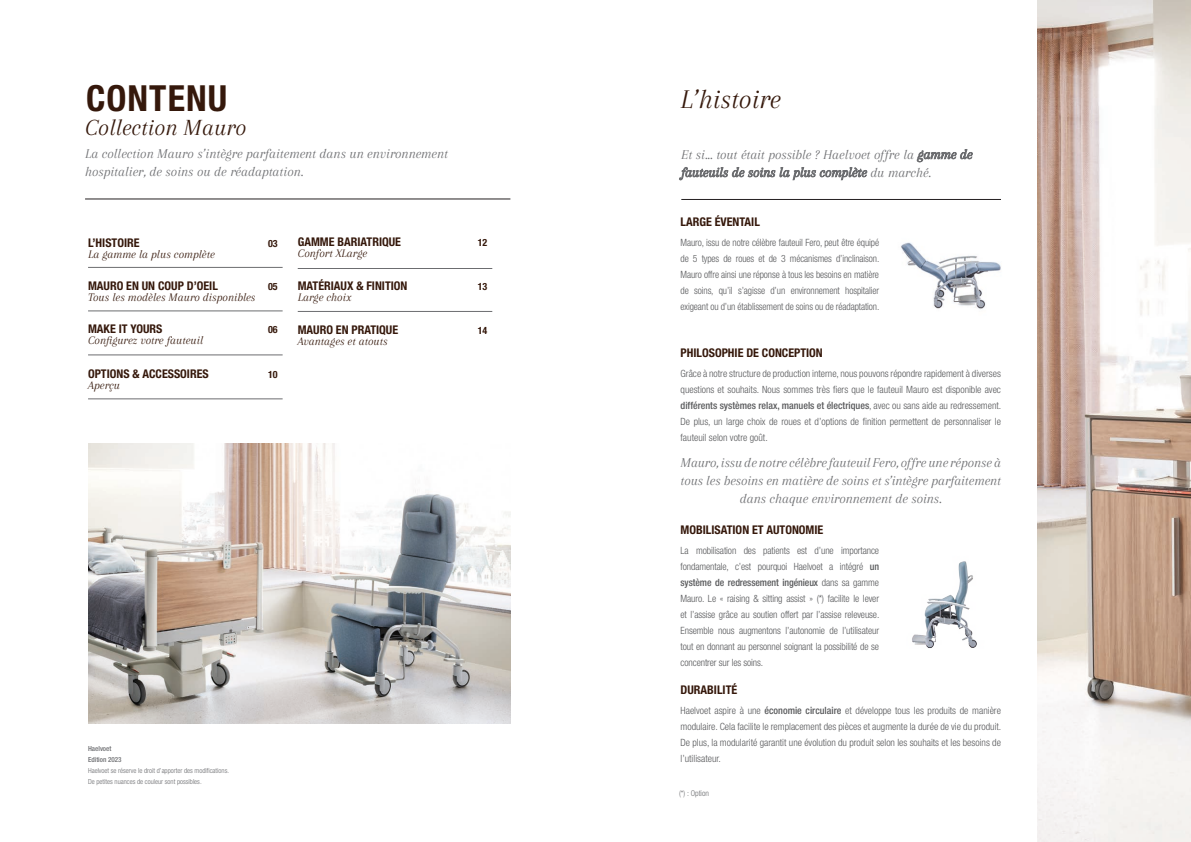
<style>
.page{position:relative;width:1191px;height:842px;background:#fff}
.page>*{position:absolute;margin:0;border:0;box-sizing:border-box;transform-origin:0 0}
.t1{font:700 condensed 36px "Helvetica Neue LT Std";letter-spacing:.03em;color:#35180b}
.t2{font:italic 28px "Arapey";color:#35180b}
.t3{font:italic 24px "Arapey";color:#35180b}
.t4{font:italic 14px/18px "Arapey";color:#6c6d70}
.t5{font:700 condensed 12px "Helvetica Neue LT Std";color:#35180b}
.t6{font:italic 12px "Arapey";color:#35180b}
.t7{font:300 condensed 10px/16px "Helvetica Neue LT Std";letter-spacing:-.005em;color:#57585a;text-align:justify}
.t8{font:300 condensed 10px/16px "Helvetica Neue LT Std";letter-spacing:-.005em;color:#57585a;text-align:justify;scale:.96 1}
.t9{font:700 condensed 10px "Helvetica Neue LT Std";color:#35180b}
.t10{font:300 condensed 8px "Helvetica Neue LT Std";color:#6c6d70}
.Head_1{font:300 condensed 7px "Helvetica Neue LT Std";color:#6c6d70}
.Head_1-2{font:500 condensed 7px "Helvetica Neue LT Std";color:#6c6d70}
.s1{font-weight:500}
</style>
<div class="page">
<img style="left:912px;top:561px;width:65px;height:88px">
<img style="left:901px;top:242px;width:100px;height:68px">
<img style="left:88px;top:443px;width:422px;height:281px">
<img style="left:1037px;top:0;width:154px;height:842px">
<hr style="left:88px;top:267px;width:195px;height:1px;background:#6c6d70">
<hr style="left:88px;top:311px;width:195px;height:1px;background:#6c6d70">
<hr style="left:85px;top:199px;width:425px;height:1px;background:#231f20">
<hr style="left:88px;top:399px;width:195px;height:1px;background:#6c6d70">
<hr style="left:88px;top:355px;width:195px;height:1px;background:#6c6d70">
<hr style="left:681px;top:199px;width:320px;height:1px;background:#231f20">
<hr style="left:298px;top:311px;width:194px;height:1px;background:#6c6d70">
<hr style="left:298px;top:268px;width:194px;height:1px;background:#6c6d70">
<p class="t1" style="left:86px;top:76px;width:143px">CONTENU</p>
<p class="t3" style="left:85px;top:114px;width:163px">Collection Mauro</p>
<p class="t4" style="left:85px;top:145px;width:364px">La collection Mauro s’intègre parfaitement dans un environnement hospitalier, de soins ou de réadaptation.</p>
<p class="t5" style="left:88px;top:236px;width:53px">L’HISTOIRE</p>
<p class="t9" style="left:268px;top:238px;width:11px">03</p>
<p class="t6" style="left:88px;top:248px;width:128px">La gamme la plus complète</p>
<p class="t5" style="left:88px;top:278px;width:131px">MAURO EN UN COUP D’OEIL</p>
<p class="t9" style="left:268px;top:280px;width:11px">05</p>
<p class="t6" style="left:88px;top:290px;width:169px">Tous les modèles Mauro disponibles</p>
<p class="t5" style="left:88px;top:321px;width:76px">MAKE IT YOURS</p>
<p class="t9" style="left:268px;top:323px;width:11px">06</p>
<p class="t6" style="left:88px;top:333px;width:117px">Configurez votre fauteuil</p>
<p class="t5" style="left:88px;top:366px;width:122px">OPTIONS &amp; ACCESSOIRES</p>
<p class="t9" style="left:268px;top:368px;width:11px">10</p>
<p class="t6" style="left:88px;top:378px;width:34px">Aperçu</p>
<p class="t5" style="left:298px;top:235px;width:105px">GAMME BARIATRIQUE</p>
<p class="t9" style="left:478px;top:237px;width:11px">12</p>
<p class="t6" style="left:298px;top:247px;width:71px">Confort XLarge</p>
<p class="t5" style="left:298px;top:279px;width:111px">MATÉRIAUX &amp; FINITION</p>
<p class="t9" style="left:478px;top:280px;width:11px">13</p>
<p class="t6" style="left:298px;top:291px;width:55px">Large choix</p>
<p class="t5" style="left:298px;top:323px;width:102px">MAURO EN PRATIQUE</p>
<p class="t9" style="left:478px;top:325px;width:11px">14</p>
<p class="t6" style="left:298px;top:335px;width:91px">Avantages et atouts</p>
<p class="Head_1-2" style="left:88px;top:744px;width:25px">Haelvoet</p>
<p class="Head_1-2" style="left:88px;top:755px;width:35px">Edition 2023</p>
<p class="Head_1" style="left:88px;top:767px;width:142px">Haelvoet se réserve le droit d’apporter des modifications.</p>
<p class="Head_1" style="left:88px;top:778px;width:115px">De petites nuances de couleur sont possibles.</p>
<p class="t2" style="left:680px;top:84px;width:102px">L’histoire</p>
<p class="t4" style="left:681px;top:145px;width:293px">Et si... tout était possible ? Haelvoet offre la gamme de fauteuils de soins la plus complète du marché.</p>
<p class="t5" style="left:680px;top:214px;width:81px">LARGE ÉVENTAIL</p>
<p class="t8" style="left:680px;top:234px;width:209px">Mauro, issu de notre célèbre fauteuil Fero, peut être équipé de 5 types de roues et de 3 mécanismes d’inclinaison.<br>Mauro offre ainsi une réponse à tous les besoins en matière de soins, qu’il s’agisse d’un environnement hospitalier exigeant ou d’un établissement de soins ou de réadaptation.</p>
<p class="t5" style="left:680px;top:345px;width:144px">PHILOSOPHIE DE CONCEPTION</p>
<p class="t7" style="left:680px;top:365px;width:322px">Grâce à notre structure de production interne, nous pouvons répondre rapidement à diverses questions et souhaits. Nous sommes très fiers que le fauteuil Mauro est disponible avec <span class="s1">différents systèmes relax, manuels et électriques</span>, avec ou sans aide au redressement.<br>De plus, un large choix de roues et d’options de finition permettent de personnaliser le fauteuil selon votre goût.</p>
<p class="t4" style="left:680px;top:454px;width:322px;text-align:center">Mauro, issu de notre célèbre fauteuil Fero, offre une réponse à tous les besoins en matière de soins et s’intègre parfaitement dans chaque environnement de soins.</p>
<p class="t5" style="left:680px;top:522px;width:144px">MOBILISATION ET AUTONOMIE</p>
<p class="t7" style="left:680px;top:542px;width:200px">La mobilisation des patients est d’une importance fondamentale, c’est pourquoi Haelvoet a intégré <span class="s1">un système de redressement ingénieux</span> dans sa gamme Mauro. Le « raising &amp; sitting assist » (*) facilite le lever et l’assise grâce au soutien offert par l’assise releveuse.<br>Ensemble nous augmentons l’autonomie de l’utilisateur tout en donnant au personnel soignant la possibilité de se concentrer sur les soins.</p>
<p class="t5" style="left:680px;top:682px;width:58px">DURABILITÉ</p>
<p class="t7" style="left:680px;top:703px;width:322px">Haelvoet aspire à une <span class="s1">économie circulaire</span> et développe tous les produits de manière modulaire. Cela facilite le remplacement des pièces et augmente la durée de vie du produit.<br>De plus, la modularité garantit une évolution du produit selon les souhaits et les besoins de l’utilisateur.</p>
<p class="t10" style="left:679px;top:788px;width:32px">(*) : Option</p>
</div>
